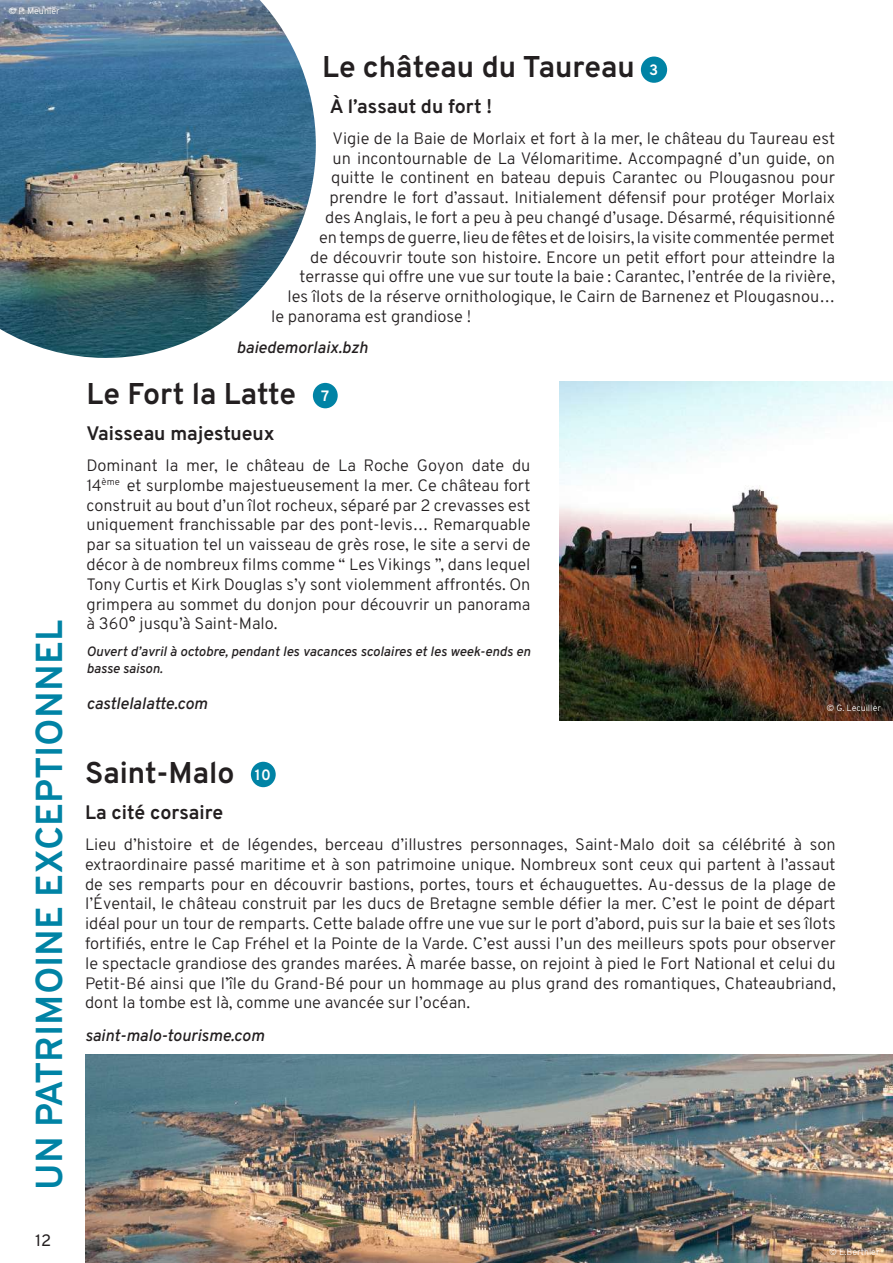
<style>
.page{position:relative;width:893px;height:1263px;background:#fff}
.page>*{position:absolute;margin:0;border:0;box-sizing:border-box;transform-origin:0 0}
.t1{font:700 37.5px "Overpass";color:#0083a5}
.t2{font:700 30px "Overpass";color:#231f20}
.t3{font:700 19.5px "Overpass";color:#231f20}
.t4{font:300 16.5px/19.8px "Overpass";color:#231f20;text-align:justify}
.t5{font:italic 600 16.5px "Overpass";color:#231f20}
.t6{font:16.5px "Overpass";color:#231f20}
.t7{font:700 15px "Overpass";color:#fff}
.t8{font:italic 600 13.5px/16.2px "Overpass";color:#231f20}
.t9{font:300 9px "Overpass";color:#fff}
</style>
<div class="page">
<img style="left:0;top:0;width:316px;height:358px">
<img style="left:559px;top:382px;width:334px;height:339px">
<img style="left:85px;top:1055px;width:808px;height:208px">
<div style="left:641px;top:57px;width:26px;height:26px;background:#0083a5;border-radius:50%"></div>
<div style="left:313px;top:383px;width:25px;height:25px;background:#0083a5;border-radius:50%"></div>
<div style="left:251px;top:762px;width:25px;height:25px;background:#0083a5;border-radius:50%"></div>
<p class="t9" style="left:9px;top:5px;width:53px">© P. Meunier</p>
<h1 class="t1" style="left:22px;top:1190px;width:571px;rotate:-90deg">UN PATRIMOINE EXCEPTIONNEL</h1>
<p class="t6" style="left:35px;top:1228px;width:18px">12</p>
<h2 class="t2" style="left:322px;top:45px;width:314px">Le château du Taureau</h2>
<p class="t3" style="left:330px;top:92px;width:164px">À l’assaut du fort !</p>
<p class="t4" style="left:333px;top:128px;width:504px">Vigie de la Baie de Morlaix et fort à la mer, le château du Taureau est</p>
<p class="t4" style="left:333px;top:148px;width:504px">un incontournable de La Vélomaritime. Accompagné d’un guide, on</p>
<p class="t4" style="left:331px;top:168px;width:506px">quitte le continent en bateau depuis Carantec ou Plougasnou pour</p>
<p class="t4" style="left:330px;top:188px;width:507px">prendre le fort d’assaut. Initialement défensif pour protéger Morlaix</p>
<p class="t4" style="left:325px;top:207px;width:512px">des Anglais, le fort a peu à peu changé d’usage. Désarmé, réquisitionné</p>
<p class="t4" style="left:319px;top:227px;width:517px">en temps de guerre, lieu de fêtes et de loisirs, la visite commentée permet</p>
<p class="t4" style="left:310px;top:247px;width:527px">de découvrir toute son histoire. Encore un petit effort pour atteindre la</p>
<p class="t4" style="left:300px;top:267px;width:537px">terrasse qui offre une vue sur toute la baie : Carantec, l’entrée de la rivière,</p>
<p class="t4" style="left:288px;top:287px;width:549px">les îlots de la réserve ornithologique, le Cairn de Barnenez et Plougasnou…</p>
<p class="t4" style="left:271px;top:306px;width:202px">le panorama est grandiose !</p>
<p class="t5" style="left:237px;top:335px;width:133px">baiedemorlaix.bzh</p>
<h2 class="t2" style="left:86px;top:372px;width:211px">Le Fort la Latte</h2>
<p class="t3" style="left:86px;top:420px;width:190px">Vaisseau majestueux</p>
<p class="t4" style="left:86px;top:455px;width:446px">Dominant la mer, le château de La Roche Goyon date du 14<sup>ème</sup> et surplombe majestueusement la mer. Ce château fort construit au bout d’un îlot rocheux, séparé par 2 crevasses est uniquement franchissable par des pont-levis… Remarquable par sa situation tel un vaisseau de grès rose, le site a servi de décor à de nombreux films comme “ Les Vikings ”, dans lequel Tony Curtis et Kirk Douglas s’y sont violemment affrontés. On grimpera au sommet du donjon pour découvrir un panorama à 360° jusqu’à Saint-Malo.</p>
<p class="t8" style="left:86px;top:644px;width:446px">Ouvert d’avril à octobre, pendant les vacances scolaires et les week-ends en basse saison.</p>
<p class="t5" style="left:86px;top:691px;width:123px">castlelalatte.com</p>
<p class="t7" style="left:649px;top:59px;width:11px">3</p>
<p class="t7" style="left:321px;top:385px;width:10px">7</p>
<p class="t9" style="left:826px;top:701px;width:56px">© G. Lecuiller</p>
<h2 class="t2" style="left:85px;top:752px;width:151px">Saint-Malo</h2>
<p class="t3" style="left:85px;top:799px;width:140px">La cité corsaire</p>
<p class="t4" style="left:85px;top:834px;width:752px">Lieu d’histoire et de légendes, berceau d’illustres personnages, Saint-Malo doit sa célébrité à son extraordinaire passé maritime et à son patrimoine unique. Nombreux sont ceux qui partent à l’assaut de ses remparts pour en découvrir bastions, portes, tours et échauguettes. Au-dessus de la plage de l’Éventail, le château construit par les ducs de Bretagne semble défier la mer. C’est le point de départ idéal pour un tour de remparts. Cette balade offre une vue sur le port d’abord, puis sur la baie et ses îlots fortifiés, entre le Cap Fréhel et la Pointe de la Varde. C’est aussi l’un des meilleurs spots pour observer le spectacle grandiose des grandes marées. À marée basse, on rejoint à pied le Fort National et celui du Petit-Bé ainsi que l’île du Grand-Bé pour un hommage au plus grand des romantiques, Chateaubriand, dont la tombe est là, comme une avancée sur l’océan.</p>
<p class="t5" style="left:85px;top:1023px;width:181px">saint-malo-tourisme.com</p>
<p class="t7" style="left:255px;top:763px;width:17px">10</p>
<p class="t9" style="left:829px;top:1245px;width:52px">© E.Berthier</p>
</div>
